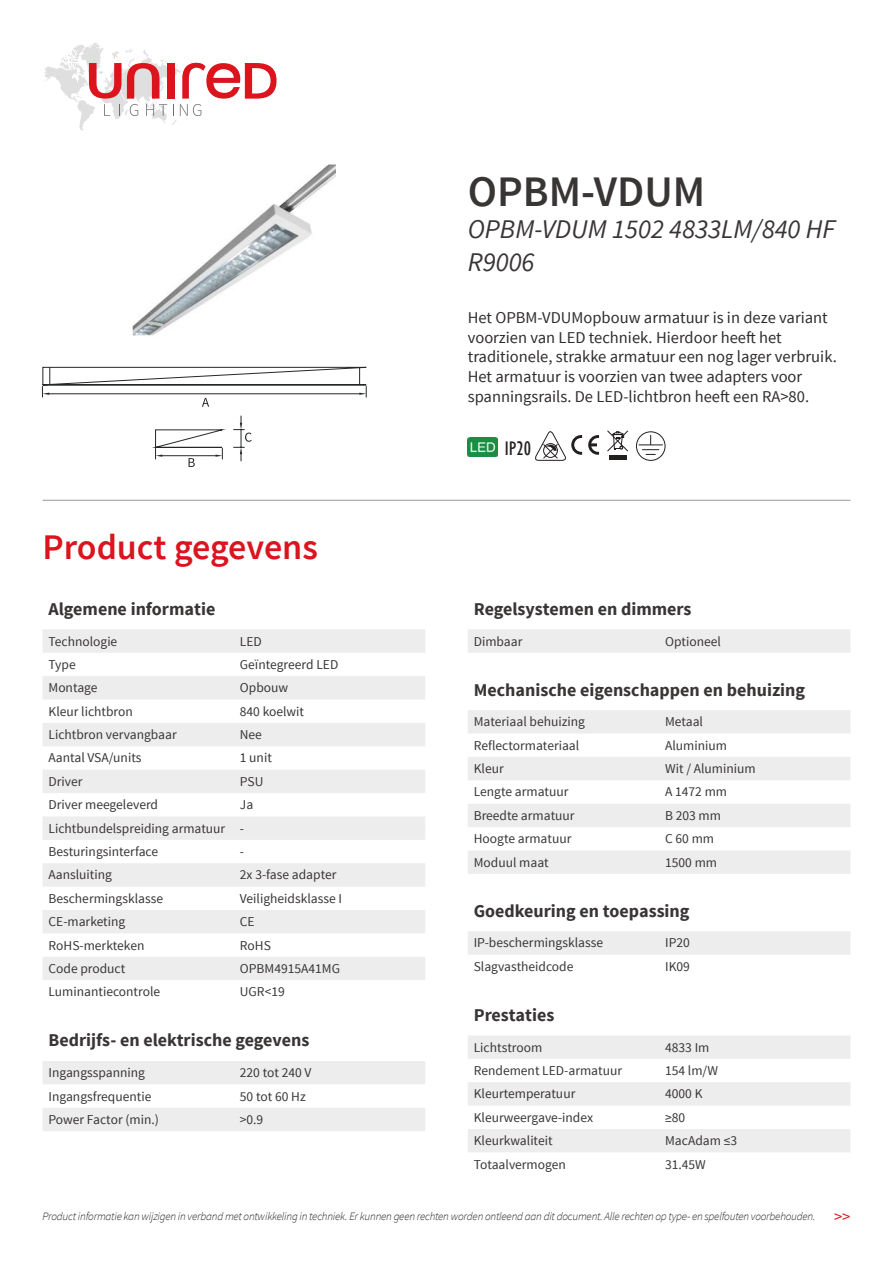
<style>
.page{position:relative;width:893px;height:1263px;background:#fff}
.page>*{position:absolute;margin:0;border:0;box-sizing:border-box;transform-origin:0 0}
.t1{font:600 43.5px "Source Sans Pro";color:#393535}
.t2{font:600 36px "Source Sans Pro";color:#db141d}
.t3{font:italic 27px/32.4px "Source Sans Pro";color:#393535}
.t4{font:condensed 20.1px "Gill Sans";color:#241f1f}
.t5{font:700 18px "Source Sans Pro";color:#393535}
.t6{font:16.5px/19.8px "Source Sans Pro";color:#302c2c}
.t7{font:16.5px "Source Sans Pro";color:#db141d}
.t8{font:13.5px/23.4px "Source Sans Pro";color:#393535}
.t9{font:italic 300 11.25px "Source Sans Pro";letter-spacing:-.02em;color:#241f1f}
</style>
<div class="page">
<svg style="left:44px;top:43px;width:233px;height:88px"></svg>
<img style="left:132px;top:166px;width:203px;height:170px">
<hr style="left:43px;top:500px;width:807px;height:1px;background:#969698">
<svg style="left:43px;top:629px;width:382px;height:502px"></svg>
<div style="left:43px;top:770px;width:382px;height:23px;background:#eeeded"></div>
<svg style="left:43px;top:980px;width:382px;height:23px"></svg>
<svg style="left:468px;top:629px;width:382px;height:430px"></svg>
<svg style="left:468px;top:1082px;width:382px;height:70px"></svg>
<img style="left:468px;top:437px;width:29px;height:20px">
<svg style="left:535px;top:431px;width:47px;height:30px"></svg>
<svg style="left:588px;top:435px;width:11px;height:20px"></svg>
<div style="left:636px;top:431px;width:29px;height:30px;border:1px solid #241f1f;border-radius:50%"></div>
<svg style="left:639px;top:435px;width:23px;height:20px"></svg>
<div style="left:609px;top:455px;width:17px;height:5px;background:#241f1f"></div>
<svg style="left:607px;top:430px;width:22px;height:22px"></svg>
<svg style="left:152px;top:429px;width:74px;height:38px"></svg>
<svg style="left:42px;top:366px;width:325px;height:41px"></svg>
<svg style="left:234px;top:416px;width:18px;height:45px"></svg>
<h1 class="t1" style="left:468px;top:164px;width:239px">OPBM-VDUM</h1>
<h3 class="t3" style="left:468px;top:213px;width:369px">OPBM-VDUM 1502 4833LM/840 HF<br>R9006</h3>
<p class="t6" style="left:468px;top:308px;width:371px">Het OPBM-VDUMopbouw armatuur is in deze variant voorzien van LED techniek. Hierdoor heeft het traditionele, strakke armatuur een nog lager verbruik.<br>Het armatuur is voorzien van twee adapters voor spanningsrails. De LED-lichtbron heeft een RA&gt;80.</p>
<h3 class="t4" style="left:505px;top:436px;width:28px">IP20</h3>
<h2 class="t2" style="left:43px;top:524px;width:277px">Product gegevens</h2>
<h3 class="t5" style="left:49px;top:597px;width:168px">Algemene informatie</h3>
<p class="t8" style="left:49px;top:629px;width:70px">Technologie</p>
<p class="t8" style="left:240px;top:629px;width:23px">LED</p>
<p class="t8" style="left:49px;top:653px;width:29px">Type</p>
<p class="t8" style="left:240px;top:653px;width:100px">GeÏntegreerd LED</p>
<p class="t8" style="left:49px;top:676px;width:51px">Montage</p>
<p class="t8" style="left:240px;top:676px;width:50px">Opbouw</p>
<p class="t8" style="left:49px;top:700px;width:86px">Kleur lichtbron</p>
<p class="t8" style="left:240px;top:700px;width:66px">840 koelwit</p>
<p class="t8" style="left:49px;top:723px;width:130px">Lichtbron vervangbaar</p>
<p class="t8" style="left:240px;top:723px;width:24px">Nee</p>
<p class="t8" style="left:49px;top:746px;width:95px">Aantal VSA/units</p>
<p class="t8" style="left:240px;top:746px;width:34px">1 unit</p>
<p class="t8" style="left:49px;top:770px;width:35px">Driver</p>
<p class="t8" style="left:240px;top:770px;width:25px">PSU</p>
<p class="t8" style="left:49px;top:793px;width:111px">Driver meegeleverd</p>
<p class="t8" style="left:49px;top:793px;width:206px;text-indent:191px">Ja<br>Lichtbundelspreiding armatuur -<br>Besturingsinterface</p>
<p class="t8" style="left:240px;top:840px;width:6px">-</p>
<p class="t8" style="left:49px;top:863px;width:65px">Aansluiting</p>
<p class="t8" style="left:240px;top:863px;width:98px">2x 3-fase adapter</p>
<p class="t8" style="left:49px;top:887px;width:116px">Beschermingsklasse</p>
<p class="t8" style="left:240px;top:887px;width:104px">Veiligheidsklasse I</p>
<p class="t8" style="left:49px;top:910px;width:78px">CE-marketing</p>
<p class="t8" style="left:240px;top:910px;width:16px">CE</p>
<p class="t8" style="left:49px;top:933px;width:97px">RoHS-merkteken</p>
<p class="t8" style="left:240px;top:933px;width:33px">RoHS</p>
<p class="t8" style="left:49px;top:957px;width:78px">Code product</p>
<p class="t8" style="left:240px;top:957px;width:102px">OPBM4915A41MG</p>
<p class="t8" style="left:49px;top:980px;width:113px">Luminantiecontrole</p>
<p class="t8" style="left:240px;top:980px;width:47px">UGR&lt;19</p>
<h3 class="t5" style="left:49px;top:1029px;width:262px">Bedrijfs- en elektrische gegevens</h3>
<p class="t8" style="left:49px;top:1061px;width:98px">Ingangsspanning</p>
<p class="t8" style="left:240px;top:1061px;width:73px">220 tot 240 V</p>
<p class="t8" style="left:49px;top:1084px;width:104px">Ingangsfrequentie</p>
<p class="t8" style="left:240px;top:1084px;width:67px">50 tot 60 Hz</p>
<p class="t8" style="left:49px;top:1108px;width:112px">Power Factor (min.)</p>
<p class="t8" style="left:240px;top:1108px;width:25px">&gt;0.9</p>
<h3 class="t5" style="left:474px;top:597px;width:219px">Regelsystemen en dimmers</h3>
<p class="t8" style="left:474px;top:629px;width:50px">Dimbaar</p>
<p class="t8" style="left:665px;top:629px;width:57px">Optioneel</p>
<h3 class="t5" style="left:474px;top:678px;width:333px">Mechanische eigenschappen en behuizing</h3>
<p class="t8" style="left:474px;top:710px;width:113px">Materiaal behuizing</p>
<p class="t8" style="left:665px;top:710px;width:39px">Metaal</p>
<p class="t8" style="left:474px;top:734px;width:107px">Reflectormateriaal</p>
<p class="t8" style="left:665px;top:734px;width:63px">Aluminium</p>
<p class="t8" style="left:474px;top:757px;width:31px">Kleur</p>
<p class="t8" style="left:665px;top:757px;width:92px">Wit / Aluminium</p>
<p class="t8" style="left:474px;top:780px;width:96px">Lengte armatuur</p>
<p class="t8" style="left:665px;top:780px;width:64px">A 1472 mm</p>
<p class="t8" style="left:474px;top:804px;width:102px">Breedte armatuur</p>
<p class="t8" style="left:665px;top:804px;width:57px">B 203 mm</p>
<p class="t8" style="left:474px;top:827px;width:99px">Hoogte armatuur</p>
<p class="t8" style="left:665px;top:827px;width:50px">C 60 mm</p>
<p class="t8" style="left:474px;top:851px;width:77px">Moduul maat</p>
<p class="t8" style="left:665px;top:851px;width:53px">1500 mm</p>
<h3 class="t5" style="left:474px;top:899px;width:217px">Goedkeuring en toepassing</h3>
<p class="t8" style="left:474px;top:931px;width:131px">IP-beschermingsklasse</p>
<p class="t8" style="left:665px;top:931px;width:26px">IP20</p>
<p class="t8" style="left:474px;top:955px;width:101px">Slagvastheidcode</p>
<p class="t8" style="left:665px;top:955px;width:26px">IK09</p>
<h3 class="t5" style="left:474px;top:1003px;width:82px">Prestaties</h3>
<p class="t8" style="left:474px;top:1036px;width:70px">Lichtstroom</p>
<p class="t8" style="left:665px;top:1036px;width:46px">4833 Im</p>
<p class="t8" style="left:474px;top:1059px;width:150px">Rendement LED-armatuur</p>
<p class="t8" style="left:665px;top:1059px;width:54px">154 lm/W</p>
<p class="t8" style="left:474px;top:1082px;width:103px">Kleurtemperatuur</p>
<p class="t8" style="left:665px;top:1082px;width:39px">4000 K</p>
<p class="t8" style="left:474px;top:1106px;width:121px">Kleurweergave-index</p>
<p class="t8" style="left:665px;top:1106px;width:22px">≥80</p>
<p class="t8" style="left:474px;top:1129px;width:80px">Kleurkwaliteit</p>
<p class="t8" style="left:665px;top:1129px;width:73px">MacAdam ≤3</p>
<p class="t8" style="left:474px;top:1152px;width:94px">Totaalvermogen</p>
<p class="t8" style="left:665px;top:1152px;width:42px">31.45W</p>
<p class="t9" style="left:43px;top:1209px;width:774px">Product informatie kan wijzigen in verband met ontwikkeling in techniek. Er kunnen geen rechten worden ontleend aan dit document. Alle rechten op type- en spelfouten voorbehouden.</p>
<p class="t7" style="left:834px;top:1206px;width:18px">&gt;&gt;</p>
</div>
